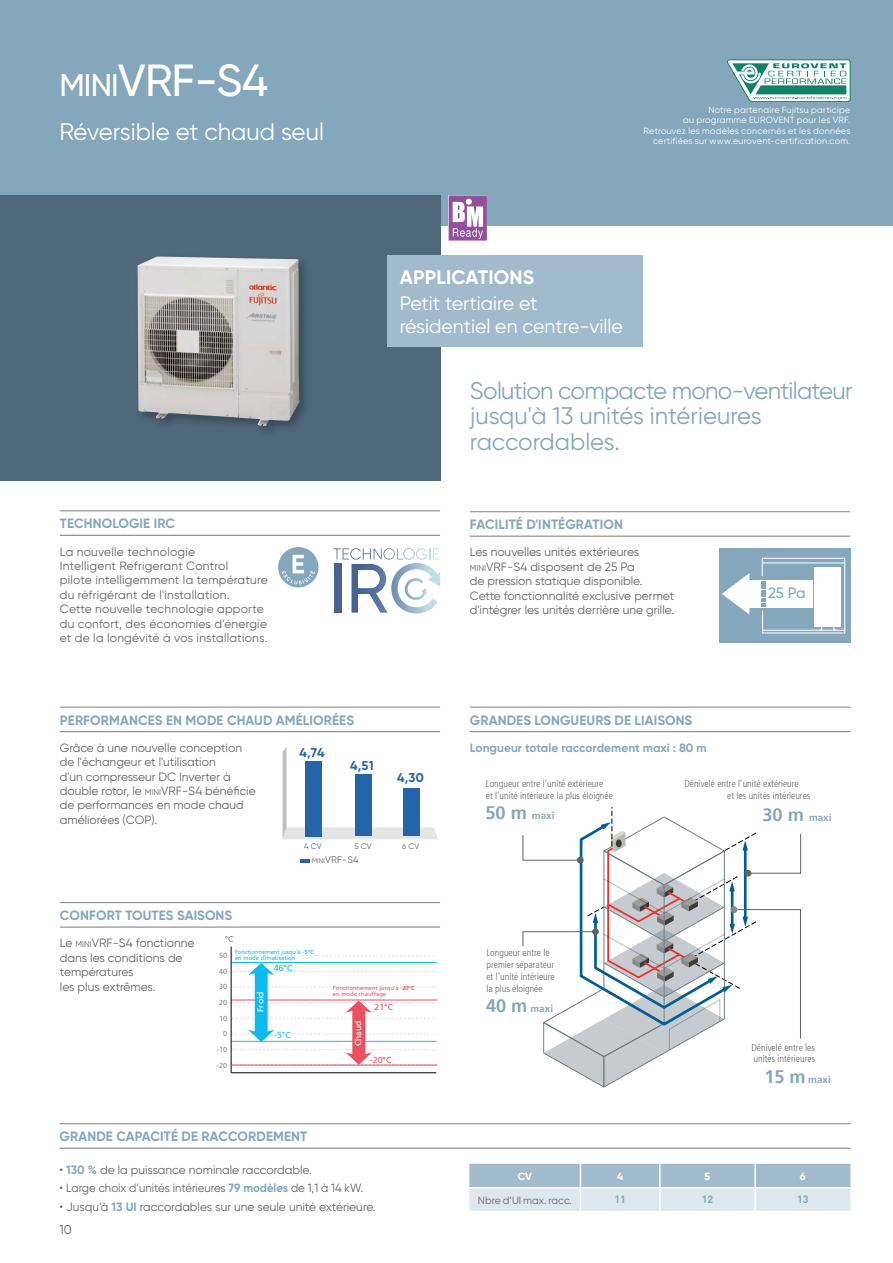
<style>
.page{position:relative;width:893px;height:1263px;background:#fff}
.page>*{position:absolute;margin:0;border:0;box-sizing:border-box;transform-origin:0 0}
.t1{font:500 45px "Gilroy";color:#fff}
.t2{font:24px/25.5px "Gilroy";letter-spacing:-.03em;color:#84a7bc}
.t3{font:24px "Gilroy";color:#fff}
.t4{font:19.5px/22.5px "Gilroy";color:#fff}
.t5{font:700 19.5px "Gilroy";letter-spacing:.01em;color:#fff}
.t6{font:500 15px "Gilroy";color:#84a7bc}
.t7{font:700 13.5px "Gilroy";letter-spacing:.01em;color:#84a7bc}
.t8{font:700 12.75px "Gilroy";color:#2464a9}
.t9{font:12.75px "Gilroy";color:#646363}
.t10{font:12px/14.4px "Gilroy";color:#646363}
.t11{font:12px/14.4px "Gilroy";letter-spacing:.02em;color:#646363}
.t12{font:700 12px "Gilroy";color:#84a7bc}
.t13{font:10.5px "Gilroy";color:#646363}
.t14{font:700 10.5px "DIN Pro";color:#84a7bc}
.t15{font:700 10.5px "Gilroy";color:#fff}
.t16{font:300 condensed 9.9px/11.9px "Frutiger 47";color:#646363}
.t17{font:700 9.9px "Frutiger 65";color:#84a7bc}
.t18{font:9.6px "Gilroy";color:#646363}
.t19{font:9px/10.5px "Gilroy";letter-spacing:.025em;color:#fff;text-align:right}
.t20{font:8.7px "Frutiger 55 Roman";color:#ea5160}
.t21{font:8.7px "Frutiger 55 Roman";color:#0bbbef}
.t22{font:8.55px "Frutiger 55 Roman";color:#fff}
.t23{font:8.55px "Frutiger 55 Roman";color:#878787}
.t24{font:7.95px "Gilroy";color:#646363}
.t25{font:7.35px/15.6px "Frutiger 55 Roman";color:#878787;text-align:right}
.t26{font:5.85px/5.8px "Frutiger 55 Roman";color:#0bbbef}
.t27{font:5.85px/5.8px "Frutiger 55 Roman";color:#ea5160}
.s1{font-size:31.5px}
.s2{font-size:8.4px}
.s3{font-size:18.15px}
.s4{font-size:6.75px}
.s5{font-family:"Frutiger 65";font-weight:700}
.s6{font-weight:700;color:#84a7bc}
</style>
<div class="page">
<div style="left:0;top:0;width:893px;height:225px;background:#84a7bc"></div>
<div style="left:0;top:195px;width:440px;height:286px;background:#4f697a"></div>
<svg style="left:727px;top:60px;width:123px;height:42px;background:#9fcac2"></svg>
<div style="left:387px;top:255px;width:255px;height:92px;background:#a2bbcc"></div>
<div style="left:134px;top:253px;width:178px;height:185px;background:#000;opacity:.3"></div>
<img style="left:138px;top:257px;width:162px;height:169px">
<hr style="left:60px;top:510px;width:380px;height:1px;background:#878787">
<hr style="left:60px;top:535px;width:380px;height:1px;background:#878787">
<svg style="left:333px;top:548px;width:107px;height:65px"></svg>
<div style="left:278px;top:547px;width:40px;height:40px;background:#84a7bc;border-radius:50%"></div>
<svg style="left:282px;top:555px;width:33px;height:29px"></svg>
<svg style="left:449px;top:195px;width:38px;height:46px;background:#bb90bf"></svg>
<svg style="left:282px;top:747px;width:156px;height:92px"></svg>
<div style="left:305px;top:761px;width:17px;height:75px;background:#2464a9"></div>
<div style="left:355px;top:774px;width:17px;height:62px;background:#2464a9"></div>
<div style="left:403px;top:788px;width:17px;height:47px;background:#2464a9"></div>
<svg style="left:301px;top:859px;width:9px;height:4px"></svg>
<hr style="left:60px;top:707px;width:380px;height:1px;background:#878787">
<hr style="left:60px;top:731px;width:380px;height:1px;background:#878787">
<hr style="left:470px;top:511px;width:380px;height:1px;background:#878787">
<hr style="left:470px;top:536px;width:380px;height:1px;background:#878787">
<svg style="left:522px;top:807px;width:279px;height:281px"></svg>
<hr style="left:470px;top:707px;width:380px;height:1px;background:#878787">
<hr style="left:470px;top:731px;width:380px;height:1px;background:#878787">
<hr style="left:60px;top:902px;width:380px;height:1px;background:#878787">
<hr style="left:60px;top:926px;width:380px;height:2px;background:#878787">
<hr style="left:60px;top:1123px;width:790px;height:1px;background:#878787">
<hr style="left:60px;top:1148px;width:790px;height:1px;background:#878787">
<hr style="left:231px;top:962px;width:206px;height:1px;background:#0bbbef">
<hr style="left:231px;top:1041px;width:206px;height:1px;background:#0bbbef">
<hr style="left:231px;top:999px;width:206px;height:1px;background:#ea5160">
<svg style="left:229px;top:955px;width:207px;height:1px"></svg>
<hr style="left:231px;top:1072px;width:205px;height:1px;background:#000">
<hr style="left:231px;top:946px;width:1px;height:127px;background:#000">
<svg style="left:229px;top:963px;width:207px;height:103px"></svg>
<hr style="left:231px;top:1064px;width:206px;height:1px;background:#ea5160">
<div style="left:719px;top:548px;width:131px;height:94px;background:#84a7bc"></div>
<div style="left:748px;top:580px;width:65px;height:27px;background:#fff"></div>
<svg style="left:722px;top:573px;width:27px;height:41px"></svg>
<svg style="left:761px;top:557px;width:84px;height:77px"></svg>
<hr style="left:763px;top:630px;width:82px;height:1px;background:#fff">
<hr style="left:763px;top:562px;width:82px;height:1px;background:#fff">
<svg style="left:469px;top:1164px;width:381px;height:47px;background:#c2d2de"></svg>
<h1 class="t1" style="left:60px;top:52px;width:210px"><span class="s1">mini</span>VRF-S4</h1>
<h2 class="t3" style="left:60px;top:116px;width:266px">Réversible et chaud seul</h2>
<p class="t19" style="left:644px;top:104px;width:208px">Notre partenaire Fujitsu participe<br>au programme EUROVENT pour les VRF.<br>Retrouvez les modèles concernés et les données certifiées sur www.eurovent-certification.com.</p>
<p class="t7" style="left:60px;top:515px;width:117px">TECHNOLOGIE IRC</p>
<p class="t11" style="left:60px;top:544px;width:209px">La nouvelle technologie<br>Intelligent Refrigerant Control<br>pilote intelligemment la température du réfrigérant de l'installation.<br>Cette nouvelle technologie apporte du confort, des économies d'énergie et de la longévité à vos installations.</p>
<h3 class="t5" style="left:400px;top:264px;width:136px">APPLICATIONS</h3>
<h3 class="t4" style="left:400px;top:292px;width:225px">Petit tertiaire et résidentiel en centre-ville</h3>
<h2 class="t2" style="left:470px;top:378px;width:384px">Solution compacte mono-ventilateur jusqu'à 13 unités intérieures raccordables.</h2>
<p class="t7" style="left:470px;top:516px;width:154px">FACILITÉ D'INTÉGRATION</p>
<p class="t10" style="left:470px;top:545px;width:206px">Les nouvelles unités extérieures <span class="s2">MINI</span>VRF-S4 disposent de 25 Pa<br>de pression statique disponible.<br>Cette fonctionnalité exclusive permet d'intégrer les unités derrière une grille.</p>
<p class="t6" style="left:768px;top:584px;width:39px">25 Pa</p>
<p class="t7" style="left:60px;top:711px;width:296px">PERFORMANCES EN MODE CHAUD AMÉLIORÉES</p>
<p class="t10" style="left:60px;top:740px;width:197px">Grâce à une nouvelle conception de l'échangeur et l'utilisation<br>d'un compresseur DC Inverter à double rotor, le <span class="s2">MINI</span>VRF-S4 bénéficie de performances en mode chaud améliorées (COP).</p>
<p class="t8" style="left:299px;top:745px;width:27px">4,74</p>
<p class="t8" style="left:350px;top:758px;width:25px">4,51</p>
<p class="t8" style="left:397px;top:770px;width:28px">4,30</p>
<p class="t7" style="left:470px;top:711px;width:224px">GRANDES LONGUEURS DE LIAISONS</p>
<p class="t12" style="left:470px;top:740px;width:238px">Longueur totale raccordement maxi : 80 m</p>
<p class="t16" style="left:486px;top:777px;width:129px">Longueur entre l'unité extérieure<br>et l'unité intérieure la plus éloignée</p>
<p class="t17" style="left:485px;top:810px;width:71px"><span class="s3">50 m</span> maxi</p>
<p class="t16" style="left:727px;top:777px;width:85px;text-indent:-43px">Dénivelé entre l’unité extérieure<br>et les unités intérieures</p>
<p class="t17" style="left:762px;top:811px;width:71px"><span class="s3">30 m</span> maxi</p>
<p class="t24" style="left:304px;top:841px;width:19px">4 CV</p>
<p class="t24" style="left:354px;top:841px;width:19px">5 CV</p>
<p class="t24" style="left:402px;top:841px;width:19px">6 CV</p>
<p class="t18" style="left:312px;top:853px;width:48px"><span class="s4">MINI</span>VRF-S4</p>
<p class="t7" style="left:60px;top:907px;width:174px">CONFORT TOUTES SAISONS</p>
<p class="t10" style="left:60px;top:936px;width:136px">Le <span class="s2">MINI</span>VRF-S4 fonctionne dans les conditions de températures<br>les plus extrêmes.</p>
<p class="t23" style="left:225px;top:934px;width:10px">°C</p>
<p class="t25" style="left:219px;top:947px;width:10px">50</p>
<p class="t26" style="left:235px;top:949px;width:80px">Fonctionnement jusqu'à <span class="s5">-5°C </span>en mode climatisation</p>
<p class="t21" style="left:274px;top:963px;width:20px">46°C</p>
<p class="t25" style="left:217px;top:963px;width:12px">40<br>30<br>20<br>10<br>0 -10 -20</p>
<p class="t22" style="left:256px;top:1012px;width:22px;rotate:-90deg">Froid</p>
<p class="t21" style="left:274px;top:1030px;width:18px">-5°C</p>
<p class="t27" style="left:333px;top:985px;width:83px">Fonctionnement jusqu'à -<span class="s5">20°C </span>en mode chauffage</p>
<p class="t22" style="left:353px;top:1046px;width:27px;rotate:-90deg">Chaud</p>
<p class="t20" style="left:374px;top:1002px;width:20px">21°C</p>
<p class="t20" style="left:370px;top:1055px;width:23px">-20°C</p>
<p class="t7" style="left:60px;top:1128px;width:249px">GRANDE CAPACITÉ DE RACCORDEMENT</p>
<p class="t10" style="left:60px;top:1162px;width:254px">• <span class="s6">130 %</span> de la puissance nominale raccordable.</p>
<p class="t10" style="left:60px;top:1181px;width:305px">• Large choix d’unités intérieures <span class="s6">79 modèles</span> de 1,1 à 14 kW.</p>
<p class="t10" style="left:60px;top:1199px;width:318px">• Jusqu’à <span class="s6">13 UI</span> raccordables sur une seule unité extérieure.</p>
<p class="t9" style="left:60px;top:1221px;width:14px">10</p>
<p class="t16" style="left:486px;top:947px;width:70px">Longueur entre le premier séparateur et l'unité intérieure la plus éloignée</p>
<p class="t17" style="left:486px;top:1003px;width:69px"><span class="s3">40 m</span> maxi</p>
<p class="t16" style="left:751px;top:1041px;width:65px">Dénivelé entre les unités intérieures</p>
<p class="t17" style="left:764px;top:1074px;width:68px"><span class="s3">15 m</span> maxi</p>
<p class="t15" style="left:518px;top:1170px;width:16px">CV</p>
<p class="t15" style="left:617px;top:1170px;width:8px">4</p>
<p class="t15" style="left:705px;top:1170px;width:7px">5</p>
<p class="t15" style="left:800px;top:1170px;width:7px">6</p>
<p class="t13" style="left:478px;top:1193px;width:96px">Nbre d’UI max. racc.</p>
<p class="t14" style="left:614px;top:1190px;width:13px">11</p>
<p class="t14" style="left:702px;top:1190px;width:13px">12</p>
<p class="t14" style="left:797px;top:1190px;width:13px">13</p>
</div>
